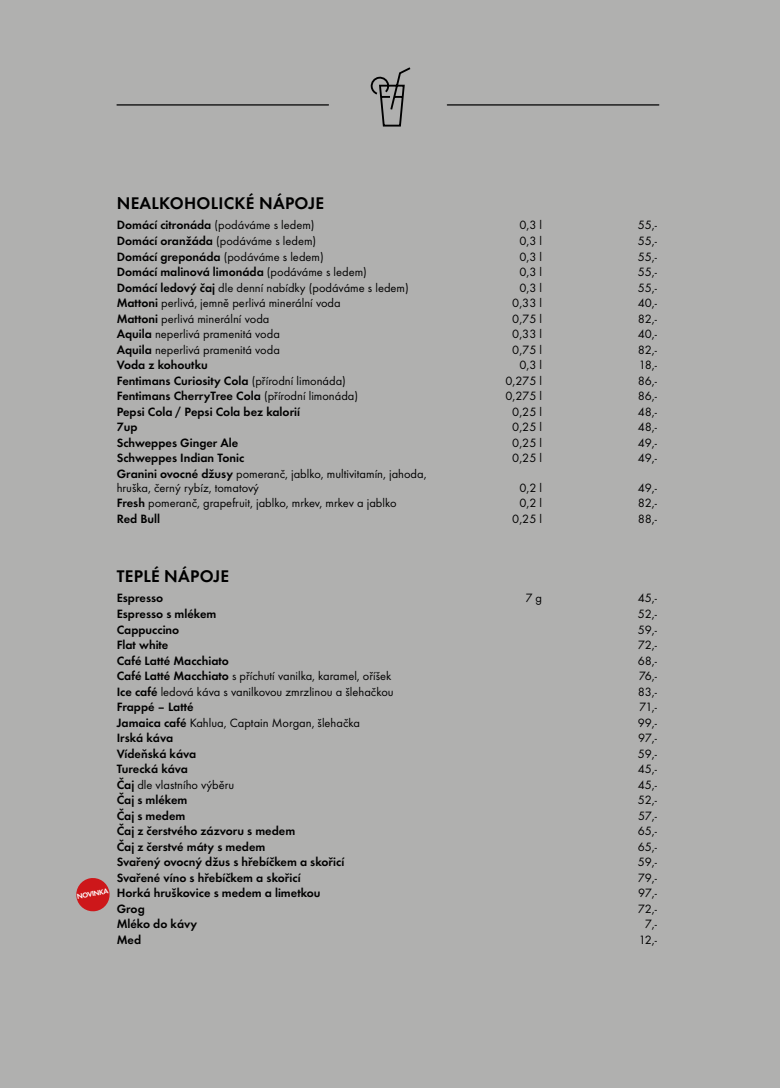
<style>
.page{position:relative;width:780px;height:1088px;background:#b0b0af}
.page>*{position:absolute;margin:0;border:0;box-sizing:border-box;transform-origin:0 0}
.t1{font:600 17.5px "Futura TOT";letter-spacing:.015em;color:#000}
.t2{font:12.5px/13.8px "Futura TOT";color:#000}
.t3{font:600 12.5px "Futura TOT";color:#000}
.t4{font:600 7.5px "Futura TOT";color:#fff}
.s1{font-weight:600}
.s2{font-weight:400}
</style>
<div class="page">
<hr style="left:117px;top:104px;width:211px;height:2px;background:#000">
<hr style="left:447px;top:104px;width:211px;height:2px;background:#000">
<svg style="left:76px;top:878px;width:34px;height:34px"></svg>
<svg style="left:370px;top:67px;width:41px;height:60px"></svg>
<h1 class="t1" style="left:117px;top:192px;width:209px">NEALKOHOLICKÉ NÁPOJE</h1>
<p class="t2" style="left:117px;top:218px;width:199px"><span class="s1">Domácí citronáda</span> (podáváme s ledem)</p>
<p class="t2" style="left:519px;top:218px;width:24px">0,3 l</p>
<p class="t2" style="left:637px;top:218px;width:21px">55,-</p>
<p class="t2" style="left:117px;top:234px;width:201px"><span class="s1">Domácí oranžáda</span> (podáváme s ledem)</p>
<p class="t2" style="left:519px;top:234px;width:24px">0,3 l</p>
<p class="t2" style="left:637px;top:234px;width:21px">55,-</p>
<p class="t2" style="left:117px;top:249px;width:208px"><span class="s1">Domácí greponáda</span> (podáváme s ledem)</p>
<p class="t2" style="left:519px;top:249px;width:24px">0,3 l</p>
<p class="t2" style="left:637px;top:249px;width:21px">55,-</p>
<p class="t3" style="left:117px;top:264px;width:252px">Domácí malinová limonáda <span class="s2">(podáváme s ledem)</span></p>
<p class="t2" style="left:519px;top:265px;width:24px">0,3 l</p>
<p class="t2" style="left:637px;top:265px;width:21px">55,-</p>
<p class="t2" style="left:117px;top:280px;width:293px"><span class="s1">Domácí ledový čaj</span> dle denní nabídky (podáváme s ledem)</p>
<p class="t2" style="left:519px;top:280px;width:24px">0,3 l</p>
<p class="t2" style="left:637px;top:280px;width:21px">55,-</p>
<p class="t2" style="left:117px;top:296px;width:225px"><span class="s1">Mattoni</span> perlivá, jemně perlivá minerální voda</p>
<p class="t2" style="left:512px;top:296px;width:31px">0,33 l</p>
<p class="t2" style="left:637px;top:296px;width:21px">40,-</p>
<p class="t2" style="left:117px;top:311px;width:154px"><span class="s1">Mattoni</span> perlivá minerální voda</p>
<p class="t2" style="left:512px;top:311px;width:31px">0,75 l</p>
<p class="t2" style="left:637px;top:311px;width:21px">82,-</p>
<p class="t2" style="left:117px;top:327px;width:165px"><span class="s1">Aquila</span> neperlivá pramenitá voda</p>
<p class="t2" style="left:512px;top:327px;width:31px">0,33 l</p>
<p class="t2" style="left:637px;top:327px;width:21px">40,-</p>
<p class="t2" style="left:117px;top:342px;width:165px"><span class="s1">Aquila</span> neperlivá pramenitá voda</p>
<p class="t2" style="left:512px;top:342px;width:31px">0,75 l</p>
<p class="t2" style="left:637px;top:342px;width:21px">82,-</p>
<p class="t3" style="left:117px;top:357px;width:93px">Voda z kohoutku</p>
<p class="t2" style="left:519px;top:358px;width:24px">0,3 l</p>
<p class="t2" style="left:638px;top:358px;width:20px">18,-</p>
<p class="t3" style="left:117px;top:373px;width:231px">Fentimans Curiosity Cola <span class="s2">(přírodní limonáda)</span></p>
<p class="t2" style="left:505px;top:374px;width:38px">0,275 l</p>
<p class="t2" style="left:637px;top:374px;width:21px">86,-</p>
<p class="t3" style="left:117px;top:388px;width:243px">Fentimans CherryTree Cola <span class="s2">(přírodní limonáda)</span></p>
<p class="t2" style="left:505px;top:389px;width:38px">0,275 l</p>
<p class="t2" style="left:637px;top:389px;width:21px">86,-</p>
<p class="t3" style="left:117px;top:404px;width:185px">Pepsi Cola / Pepsi Cola bez kalorií</p>
<p class="t2" style="left:512px;top:405px;width:31px">0,25 l</p>
<p class="t2" style="left:637px;top:405px;width:21px">48,-</p>
<p class="t3" style="left:117px;top:420px;width:22px">7up</p>
<p class="t2" style="left:512px;top:420px;width:31px">0,25 l</p>
<p class="t2" style="left:637px;top:420px;width:21px">48,-</p>
<p class="t3" style="left:117px;top:435px;width:123px">Schweppes Ginger Ale</p>
<p class="t2" style="left:512px;top:436px;width:31px">0,25 l</p>
<p class="t2" style="left:637px;top:436px;width:21px">49,-</p>
<p class="t3" style="left:117px;top:451px;width:129px">Schweppes Indian Tonic</p>
<p class="t2" style="left:512px;top:451px;width:31px">0,25 l</p>
<p class="t2" style="left:637px;top:451px;width:21px">49,-</p>
<p class="t2" style="left:117px;top:467px;width:311px"><span class="s1">Granini ovocné džusy</span> pomeranč, jablko, multivitamín, jahoda, hruška, černý rybíz, tomatový</p>
<p class="t2" style="left:519px;top:480px;width:24px">0,2 l</p>
<p class="t2" style="left:637px;top:480px;width:21px">49,-</p>
<p class="t2" style="left:117px;top:496px;width:281px"><span class="s1">Fresh</span> pomeranč, grapefruit, jablko, mrkev, mrkev a jablko</p>
<p class="t2" style="left:519px;top:496px;width:24px">0,2 l</p>
<p class="t2" style="left:637px;top:496px;width:21px">82,-</p>
<p class="t3" style="left:117px;top:511px;width:45px">Red Bull</p>
<p class="t2" style="left:512px;top:511px;width:31px">0,25 l</p>
<p class="t2" style="left:637px;top:511px;width:21px">88,-</p>
<h1 class="t1" style="left:117px;top:565px;width:114px">TEPLÉ NÁPOJE</h1>
<p class="t3" style="left:117px;top:591px;width:48px">Espresso</p>
<p class="t2" style="left:525px;top:591px;width:18px">7 g</p>
<p class="t2" style="left:637px;top:591px;width:21px">45,-</p>
<p class="t3" style="left:117px;top:606px;width:101px">Espresso s mlékem</p>
<p class="t2" style="left:637px;top:607px;width:21px">52,-</p>
<p class="t3" style="left:117px;top:622px;width:64px">Cappuccino</p>
<p class="t2" style="left:637px;top:622px;width:21px">59,-</p>
<p class="t3" style="left:117px;top:637px;width:53px">Flat white</p>
<p class="t2" style="left:637px;top:638px;width:21px">72,-</p>
<p class="t3" style="left:117px;top:653px;width:114px">Café Latté Macchiato</p>
<p class="t2" style="left:637px;top:653px;width:21px">68,-</p>
<p class="t2" style="left:117px;top:669px;width:276px"><span class="s1">Café Latté Macchiato</span> s příchutí vanilka, karamel, oříšek</p>
<p class="t2" style="left:638px;top:669px;width:20px">76,-</p>
<p class="t2" style="left:117px;top:684px;width:278px"><span class="s1">Ice café</span> ledová káva s vanilkovou zmrzlinou a šlehačkou</p>
<p class="t2" style="left:637px;top:684px;width:21px">83,-</p>
<p class="t3" style="left:117px;top:699px;width:78px">Frappé – Latté</p>
<p class="t2" style="left:639px;top:700px;width:19px">71,-</p>
<p class="t2" style="left:117px;top:715px;width:245px"><span class="s1">Jamaica café</span> Kahlua, Captain Morgan, šlehačka</p>
<p class="t2" style="left:637px;top:715px;width:21px">99,-</p>
<p class="t3" style="left:117px;top:730px;width:58px">Irská káva</p>
<p class="t2" style="left:638px;top:731px;width:20px">97,-</p>
<p class="t3" style="left:117px;top:746px;width:81px">Vídeňská káva</p>
<p class="t2" style="left:637px;top:746px;width:21px">59,-</p>
<p class="t3" style="left:117px;top:761px;width:73px">Turecká káva</p>
<p class="t2" style="left:637px;top:762px;width:21px">45,-</p>
<p class="t2" style="left:117px;top:778px;width:119px"><span class="s1">Čaj</span> dle vlastního výběru</p>
<p class="t2" style="left:637px;top:777px;width:21px">45,-</p>
<p class="t3" style="left:117px;top:792px;width:72px">Čaj s mlékem</p>
<p class="t2" style="left:637px;top:793px;width:21px">52,-</p>
<p class="t3" style="left:117px;top:808px;width:70px">Čaj s medem</p>
<p class="t2" style="left:638px;top:809px;width:20px">57,-</p>
<p class="t3" style="left:117px;top:823px;width:180px">Čaj z čerstvého zázvoru s medem</p>
<p class="t2" style="left:637px;top:824px;width:21px">65,-</p>
<p class="t3" style="left:117px;top:839px;width:150px">Čaj z čerstvé máty s medem</p>
<p class="t2" style="left:637px;top:840px;width:21px">65,-</p>
<p class="t3" style="left:117px;top:855px;width:229px">Svařený ovocný džus s hřebíčkem a skořicí</p>
<p class="t2" style="left:637px;top:855px;width:21px">59,-</p>
<p class="t3" style="left:117px;top:870px;width:185px">Svařené víno s hřebíčkem a skořicí</p>
<p class="t2" style="left:637px;top:871px;width:21px">79,-</p>
<p class="t3" style="left:117px;top:886px;width:205px">Horká hruškovice s medem a limetkou</p>
<p class="t2" style="left:638px;top:886px;width:20px">97,-</p>
<p class="t3" style="left:117px;top:901px;width:30px">Grog</p>
<p class="t2" style="left:637px;top:902px;width:21px">72,-</p>
<p class="t3" style="left:117px;top:917px;width:82px">Mléko do kávy</p>
<p class="t2" style="left:644px;top:917px;width:14px">7,-</p>
<p class="t3" style="left:117px;top:932px;width:26px">Med</p>
<p class="t2" style="left:638px;top:933px;width:20px">12,-</p>
<p class="t4" style="left:76px;top:892px;width:33px;rotate:-10deg">NOVINKA</p>
</div>
